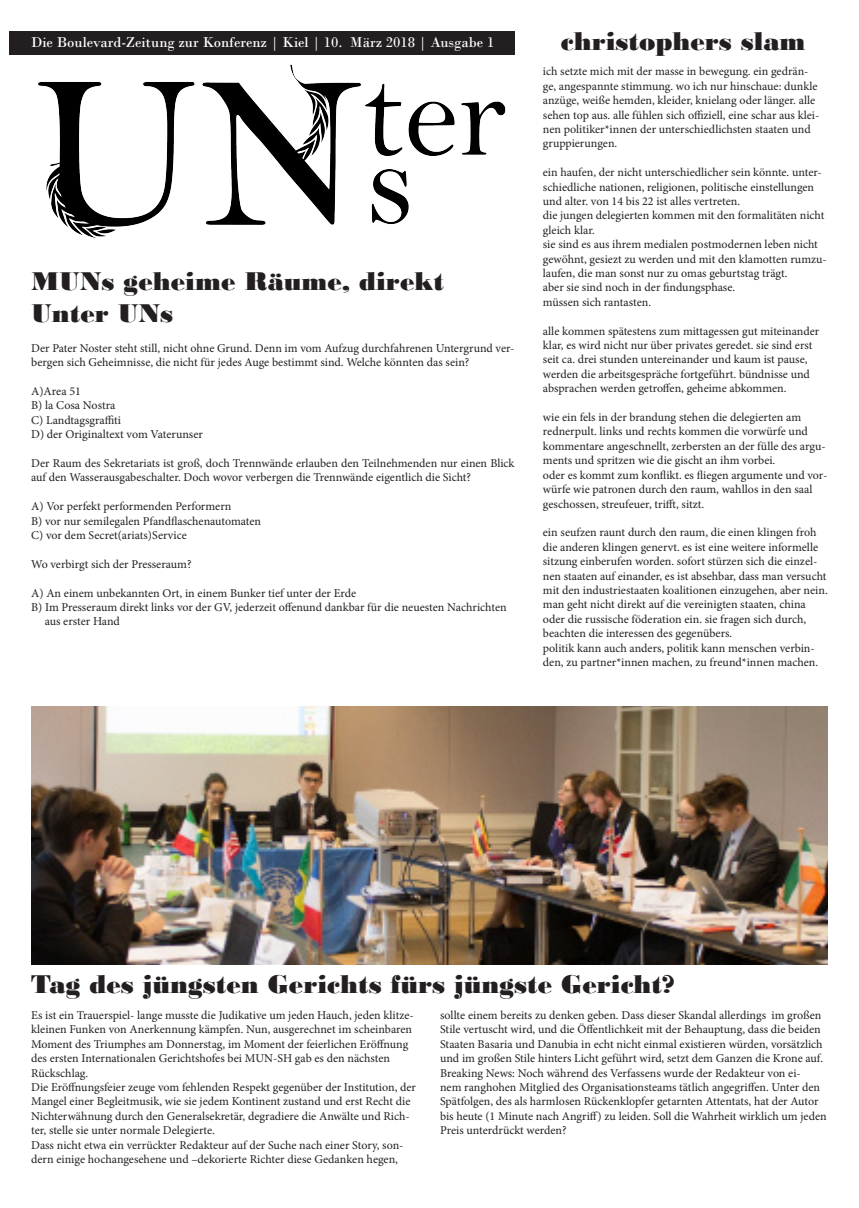
<style>
.page{position:relative;width:859px;height:1208px;background:#fff}
.page>*{position:absolute;margin:0;border:0;box-sizing:border-box;transform-origin:0 0}
.t1{font:27px/32.4px "Bodoni MT Black";color:#231f20}
.t2{font:15px "Bodoni";color:#fff}
.t3{font:12px/14.4px "Minion Pro";color:#231f20}
</style>
<div class="page">
<img style="left:38px;top:64px;width:468px;height:174px">
<div style="left:9px;top:31px;width:505px;height:24px;background:#231f20"></div>
<img style="left:31px;top:707px;width:797px;height:257px">
<p class="t2" style="left:31px;top:33px;width:465px">Die Boulevard-Zeitung zur Konferenz | Kiel | 10. März 2018 | Ausgabe 1</p>
<p class="t1" style="left:31px;top:265px;width:414px">MUNs geheime Räume, direkt<br>Unter UNs</p>
<p class="t3" style="left:31px;top:341px;width:485px">Der Pater Noster steht still, nicht ohne Grund. Denn im vom Aufzug durchfahrenen Untergrund ver&shy;bergen sich Geheimnisse, die nicht für jedes Auge bestimmt sind. Welche könnten das sein?</p>
<p class="t3" style="left:31px;top:384px;width:51px">A)Area 51</p>
<p class="t3" style="left:31px;top:398px;width:86px">B) la Cosa Nostra</p>
<p class="t3" style="left:31px;top:413px;width:91px">C) Landtagsgraffiti</p>
<p class="t3" style="left:31px;top:427px;width:173px">D) der Originaltext vom Vaterunser</p>
<p class="t3" style="left:31px;top:456px;width:485px">Der Raum des Sekretariats ist groß, doch Trennwände erlauben den Teilnehmenden nur einen Blick auf den Wasserausgabeschalter. Doch wovor verbergen die Trennwände eigentlich die Sicht?</p>
<p class="t3" style="left:31px;top:499px;width:202px">A) Vor perfekt performenden Performern</p>
<p class="t3" style="left:31px;top:513px;width:231px">B) vor nur semilegalen Pfandflaschenautomaten</p>
<p class="t3" style="left:31px;top:528px;width:157px">C) vor dem Secret(ariats)Service</p>
<p class="t3" style="left:31px;top:557px;width:162px">Wo verbirgt sich der Presseraum?</p>
<p class="t3" style="left:31px;top:585px;width:327px">A) An einem unbekannten Ort, in einem Bunker tief unter der Erde</p>
<p class="t3" style="left:45px;top:600px;width:463px;text-indent:-14px">B) Im Presseraum direkt links vor der GV, jederzeit offenund dankbar für die neuesten Nachrichten aus erster Hand</p>
<p class="t1" style="left:561px;top:24px;width:246px">christophers slam</p>
<p class="t3" style="left:543px;top:64px;width:278px">ich setzte mich mit der masse in bewegung. ein gedrän&shy;ge, angespannte stimmung. wo ich nur hinschaue: dunkle anzüge, weiße hemden, kleider, knielang oder länger. alle sehen top aus. alle fühlen sich offiziell, eine schar aus klei&shy;nen politiker*innen der unterschiedlichsten staaten und gruppierungen.</p>
<p class="t3" style="left:543px;top:165px;width:280px">ein haufen, der nicht unterschiedlicher sein könnte. unter&shy;schiedliche nationen, religionen, politische einstellungen und alter. von 14 bis 22 ist alles vertreten.</p>
<p class="t3" style="left:543px;top:208px;width:283px">die jungen delegierten kommen mit den formalitäten nicht gleich klar.</p>
<p class="t3" style="left:543px;top:237px;width:285px">sie sind es aus ihrem medialen postmodernen leben nicht gewöhnt, gesiezt zu werden und mit den klamotten rumzu&shy;laufen, die man sonst nur zu omas geburtstag trägt.</p>
<p class="t3" style="left:543px;top:280px;width:194px">aber sie sind noch in der findungsphase.</p>
<p class="t3" style="left:543px;top:295px;width:110px">müssen sich rantasten.</p>
<p class="t3" style="left:543px;top:324px;width:278px">alle kommen spätestens zum mittagessen gut miteinander klar, es wird nicht nur über privates geredet. sie sind erst seit ca. drei stunden untereinander und kaum ist pause, werden die arbeitsgespräche fortgeführt. bündnisse und absprachen werden getroffen, geheime abkommen.</p>
<p class="t3" style="left:543px;top:410px;width:284px">wie ein fels in der brandung stehen die delegierten am rednerpult. links und rechts kommen die vorwürfe und kommentare angeschnellt, zerbersten an der fülle des argu&shy;ments und spritzen wie die gischt an ihm vorbei.</p>
<p class="t3" style="left:543px;top:468px;width:286px">oder es kommt zum konflikt. es fliegen argumente und vor&shy;würfe wie patronen durch den raum, wahllos in den saal geschossen, streufeuer, trifft, sitzt.</p>
<p class="t3" style="left:543px;top:525px;width:286px">ein seufzen raunt durch den raum, die einen klingen froh die anderen klingen genervt. es ist eine weitere informelle sitzung einberufen worden. sofort stürzen sich die einzel&shy;nen staaten auf einander, es ist absehbar, dass man versucht mit den industriestaaten koalitionen einzugehen, aber nein. man geht nicht direkt auf die vereinigten staaten, china oder die russische föderation ein. sie fragen sich durch, beachten die interessen des gegenübers.</p>
<p class="t3" style="left:543px;top:640px;width:277px">politik kann auch anders, politik kann menschen verbin&shy;den, zu partner*innen machen, zu freund*innen machen.</p>
<p class="t1" style="left:31px;top:968px;width:645px">Tag des jüngsten Gerichts fürs jüngste Gericht?</p>
<p class="t3" style="left:31px;top:1008px;width:384px">Es ist ein Trauerspiel- lange musste die Judikative um jeden Hauch, jeden klitze&shy;kleinen Funken von Anerkennung kämpfen. Nun, ausgerechnet im scheinbaren Moment des Triumphes am Donnerstag, im Moment der feierlichen Eröffnung des ersten Internationalen Gerichtshofes bei MUN-SH gab es den nächsten Rückschlag.</p>
<p class="t3" style="left:31px;top:1080px;width:386px">Die Eröffnungsfeier zeuge vom fehlenden Respekt gegenüber der Institution, der Mangel einer Begleitmusik, wie sie jedem Kontinent zustand und erst Recht die Nichterwähnung durch den Generalsekretär, degradiere die Anwälte und Rich&shy;ter, stelle sie unter normale Delegierte.</p>
<p class="t3" style="left:31px;top:1137px;width:374px">Dass nicht etwa ein verrückter Redakteur auf der Suche nach einer Story, son&shy;dern einige hochangesehene und –dekorierte Richter diese Gedanken hegen,</p>
<p class="t3" style="left:440px;top:1008px;width:384px">sollte einem bereits zu denken geben. Dass dieser Skandal allerdings im großen Stile vertuscht wird, und die Öffentlichkeit mit der Behauptung, dass die beiden Staaten Basaria und Danubia in echt nicht einmal existieren würden, vorsätzlich und im großen Stile hinters Licht geführt wird, setzt dem Ganzen die Krone auf.</p>
<p class="t3" style="left:440px;top:1065px;width:388px">Breaking News: Noch während des Verfassens wurde der Redakteur von ei-<br>nem ranghohen Mitglied des Organisationsteams tätlich angegriffen. Unter den Spätfolgen, des als harmlosen Rückenklopfer getarnten Attentats, hat der Autor bis heute (1 Minute nach Angriff) zu leiden. Soll die Wahrheit wirklich um jeden Preis unterdrückt werden?</p>
</div>
